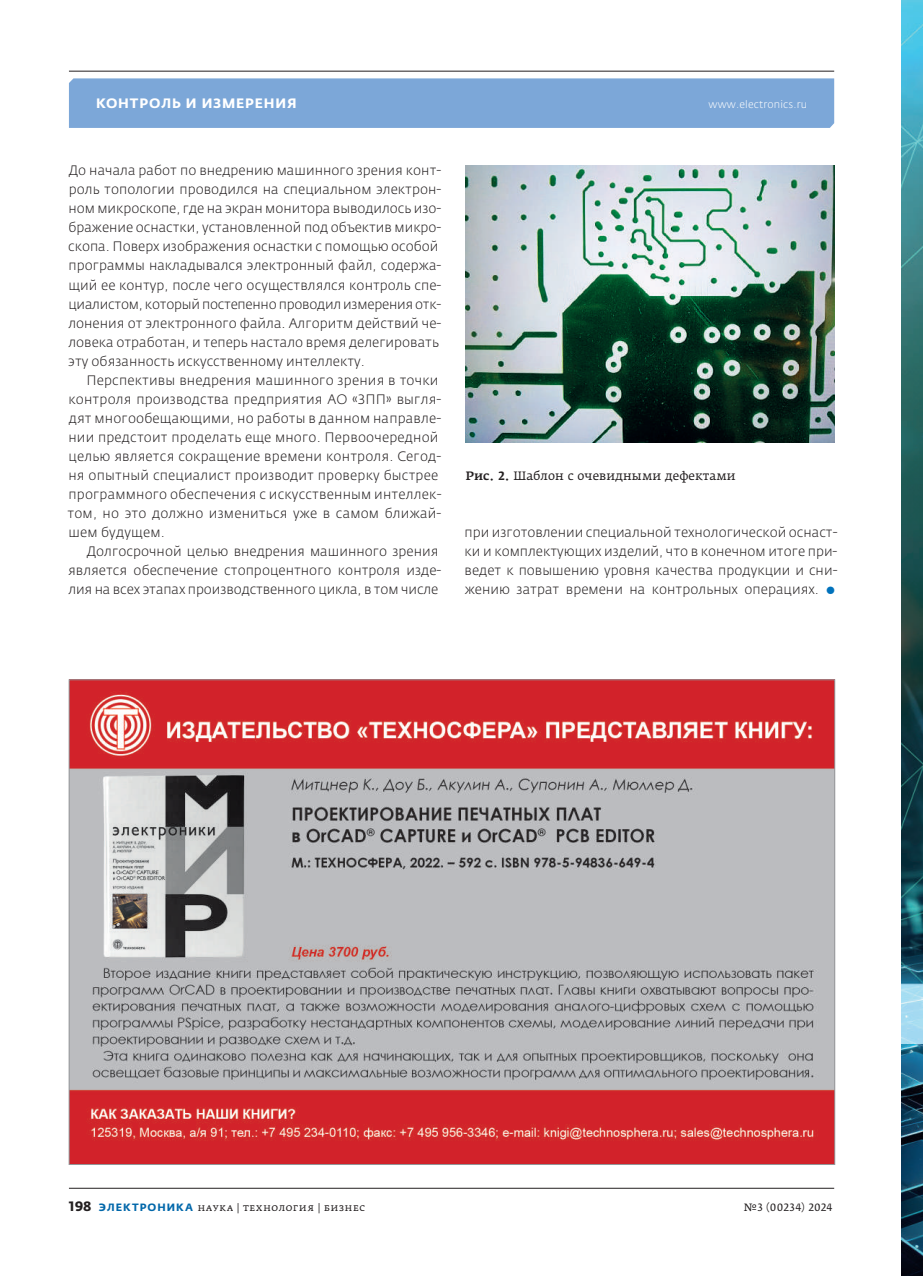
<style>
.page{position:relative;width:923px;height:1276px;background:#fff}
.page>*{position:absolute;margin:0;border:0;box-sizing:border-box;transform-origin:0 0}
.t1{font:300 13.5px/19px "Fedra Sans Pro";letter-spacing:.005em;color:#231f20}
.t2{font:700 13.5px "Fedra Sans Alt Pro";letter-spacing:.06em;color:#fff}
.t3{font:12px "Fedra Serif A Pro";letter-spacing:.005em;color:#231f20}
.t4{font:10.5px "Fedra Serif A Pro";letter-spacing:.03em;color:#231f20}
.t5{font:300 10.5px "Fedra Sans Pro";letter-spacing:.015em;color:#fff}
.s1{font-weight:500}
.s2{color:#0072bc}
.s3{font-family:"Fedra Sans Pro";font-weight:700;font-size:13.5px}
.s4{font-family:"Fedra Sans Alt Pro";font-weight:700;color:#0067aa}
</style>
<div class="page">
<div style="left:69px;top:78px;width:765px;height:50px;background:#7ca7d8"></div>
<hr style="left:69px;top:71px;width:765px;height:1px;background:#231f20">
<hr style="left:69px;top:1188px;width:765px;height:1px;background:#231f20">
<img style="left:465px;top:166px;width:369px;height:276px">
<img style="left:901px;top:0;width:22px;height:1276px">
<img style="left:71px;top:681px;width:762px;height:481px">
<p class="t2" style="left:96px;top:95px;width:202px">КОНТРОЛЬ И ИЗМЕРЕНИЯ</p>
<p class="t5" style="left:708px;top:98px;width:100px">www.electronics.ru</p>
<p class="t1" style="left:68px;top:161px;width:375px">До начала работ по внедрению машинного зрения конт&shy;роль топологии проводился на специальном электрон&shy;ном микроскопе, где на экран монитора выводилось изо&shy;бражение оснастки, установленной под объектив микро&shy;скопа. Поверх изображения оснастки с помощью особой программы накладывался электронный файл, содержа&shy;щий ее контур, после чего осуществлялся контроль спе&shy;циалистом, который постепенно проводил измерения отк&shy;лонения от электронного файла. Алгоритм действий че&shy;ловека отработан, и теперь настало время делегировать эту обязанность искусственному интеллекту.</p>
<p class="t1" style="left:67px;top:370px;width:375px;text-indent:19px">Перспективы внедрения машинного зрения в точки контроля производства предприятия АО «ЗПП» выгля&shy;дят многообещающими, но работы в данном направле&shy;нии предстоит проделать еще много. Первоочередной целью является сокращение времени контроля. Сегод&shy;ня опытный специалист производит проверку быстрее программного обеспечения с искусственным интеллек&shy;том, но это должно измениться уже в самом ближай&shy;шем будущем.</p>
<p class="t1" style="left:68px;top:541px;width:375px;text-indent:18px">Долгосрочной целью внедрения машинного зрения является обеспечение стопроцентного контроля изде&shy;лия на всех этапах производственного цикла, в том числе</p>
<p class="t3" style="left:466px;top:468px;width:272px"><span class="s1">Рис. 2.</span> Шаблон с очевидными дефектами</p>
<p class="t1" style="left:464px;top:522px;width:374px;text-align:justify">при изготовлении специальной технологической оснаст&shy;ки и комплектующих изделий, что в конечном итоге при&shy;ведет к повышению уровня качества продукции и сни&shy;жению затрат времени на контрольных операциях. <span class="s2">●</span></p>
<p class="t4" style="left:69px;top:1200px;width:298px"><span class="s3">198</span> <span class="s4">ЭЛЕКТРОНИКА</span> наука | технология | бизнес</p>
<p class="t4" style="left:744px;top:1200px;width:90px">№3 (00234) 2024</p>
</div>
